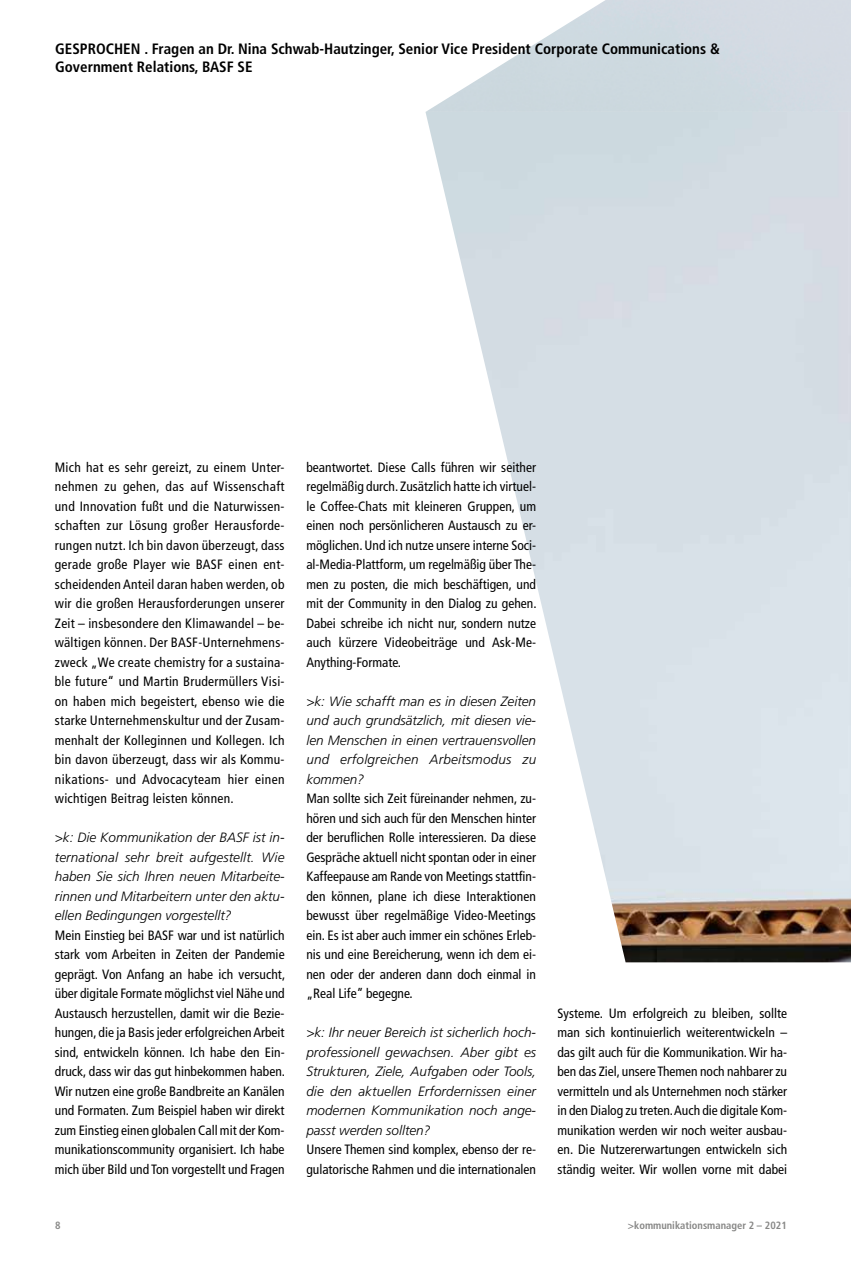
<style>
.page{position:relative;width:851px;height:1263px;background:#fff}
.page>*{position:absolute;margin:0;border:0;box-sizing:border-box;transform-origin:0 0}
.t1{font:700 condensed 15px/18px "Frutiger LT Std";color:#000}
.t2{font:condensed 13.5px/19.5px "Frutiger LT Std";color:#000;text-align:justify}
.t3{font:italic 300 13.5px/19.5px "Frutiger LT Std";color:#000;text-align:justify}
.t4{font:700 condensed 10.5px "Frutiger LT Std";color:#878786}
</style>
<div class="page">
<img style="left:425px;top:0;width:425px;height:962px">
<p class="t1" style="left:55px;top:40px;width:666px">GESPROCHEN . Fragen an Dr. Nina Schwab-Hautzinger, Senior Vice President Corporate Communications &amp;<br>Government Relations, BASF SE</p>
<p class="t2" style="left:55px;top:457px;width:231px">Mich hat es sehr gereizt, zu einem Unter&shy;nehmen zu gehen, das auf Wissenschaft und Innovation fußt und die Naturwissen&shy;schaften zur Lösung großer Herausforde&shy;rungen nutzt. Ich bin davon überzeugt, dass gerade große Player wie BASF einen ent&shy;scheidenden Anteil daran haben werden, ob wir die großen Herausforderungen unserer Zeit – insbesondere den Klimawandel – be&shy;wältigen können. Der BASF-Unternehmens&shy;zweck „We create chemistry for a sustaina&shy;ble future“ und Martin Brudermüllers Visi&shy;on haben mich begeistert, ebenso wie die starke Unternehmenskultur und der Zusam&shy;menhalt der Kolleginnen und Kollegen. Ich bin davon überzeugt, dass wir als Kommu&shy;nikations- und Advocacyteam hier einen wichtigen Beitrag leisten können.</p>
<p class="t3" style="left:55px;top:828px;width:231px">&gt;k: Die Kommunikation der BASF ist in&shy;ternational sehr breit aufgestellt. Wie haben Sie sich Ihren neuen Mitarbeite&shy;rinnen und Mitarbeitern unter den aktu&shy;ellen Bedingungen vorgestellt?</p>
<p class="t2" style="left:55px;top:925px;width:232px">Mein Einstieg bei BASF war und ist natürlich stark vom Arbeiten in Zeiten der Pandemie geprägt. Von Anfang an habe ich versucht, über digitale Formate möglichst viel Nähe und Austausch herzustellen, damit wir die Bezie&shy;hungen, die ja Basis jeder erfolgreichen Arbeit sind, entwickeln können. Ich habe den Ein&shy;druck, dass wir das gut hinbekommen haben.<br>Wir nutzen eine große Bandbreite an Kanälen und Formaten. Zum Beispiel haben wir direkt zum Einstieg einen globalen Call mit der Kom&shy;munikationscommunity organisiert. Ich habe mich über Bild und Ton vorgestellt und Fragen</p>
<p class="t2" style="left:306px;top:457px;width:232px">beantwortet. Diese Calls führen wir seither regelmäßig durch. Zusätzlich hatte ich virtuel&shy;le Coffee-Chats mit kleineren Gruppen, um einen noch persönlicheren Austausch zu er&shy;möglichen. Und ich nutze unsere interne Soci&shy;al-Media-Plattform, um regelmäßig über The&shy;men zu posten, die mich beschäftigen, und mit der Community in den Dialog zu gehen.<br>Dabei schreibe ich nicht nur, sondern nutze auch kürzere Videobeiträge und Ask-Me-Anything-Formate.</p>
<p class="t3" style="left:306px;top:691px;width:231px">&gt;k: Wie schafft man es in diesen Zeiten und auch grundsätzlich, mit diesen vie&shy;len Menschen in einen vertrauensvollen und erfolgreichen Arbeitsmodus zu kommen?</p>
<p class="t2" style="left:306px;top:789px;width:231px">Man sollte sich Zeit füreinander nehmen, zu&shy;hören und sich auch für den Menschen hinter der beruflichen Rolle interessieren. Da diese Gespräche aktuell nicht spontan oder in einer Kaffeepause am Rande von Meetings stattfin&shy;den können, plane ich diese Interaktionen bewusst über regelmäßige Video-Meetings ein. Es ist aber auch immer ein schönes Erleb&shy;nis und eine Bereicherung, wenn ich dem ei&shy;nen oder der anderen dann doch einmal in „Real Life” begegne.</p>
<p class="t3" style="left:306px;top:1023px;width:231px">&gt;k: Ihr neuer Bereich ist sicherlich hoch&shy;professionell gewachsen. Aber gibt es Strukturen, Ziele, Aufgaben oder Tools, die den aktuellen Erfordernissen einer modernen Kommunikation noch ange&shy;passt werden sollten?</p>
<p class="t2" style="left:306px;top:1140px;width:231px">Unsere Themen sind komplex, ebenso der re&shy;gulatorische Rahmen und die internationalen</p>
<p class="t2" style="left:557px;top:1003px;width:231px">Systeme. Um erfolgreich zu bleiben, sollte man sich kontinuierlich weiterentwickeln – das gilt auch für die Kommunikation. Wir ha&shy;ben das Ziel, unsere Themen noch nahbarer zu vermitteln und als Unternehmen noch stärker in den Dialog zu treten. Auch die digitale Kom&shy;munikation werden wir noch weiter ausbau&shy;en. Die Nutzererwartungen entwickeln sich ständig weiter. Wir wollen vorne mit dabei</p>
<p class="t4" style="left:55px;top:1219px;width:7px">8</p>
<p class="t4" style="left:627px;top:1219px;width:160px">&gt;kommunikationsmanager 2 – 2021</p>
</div>
